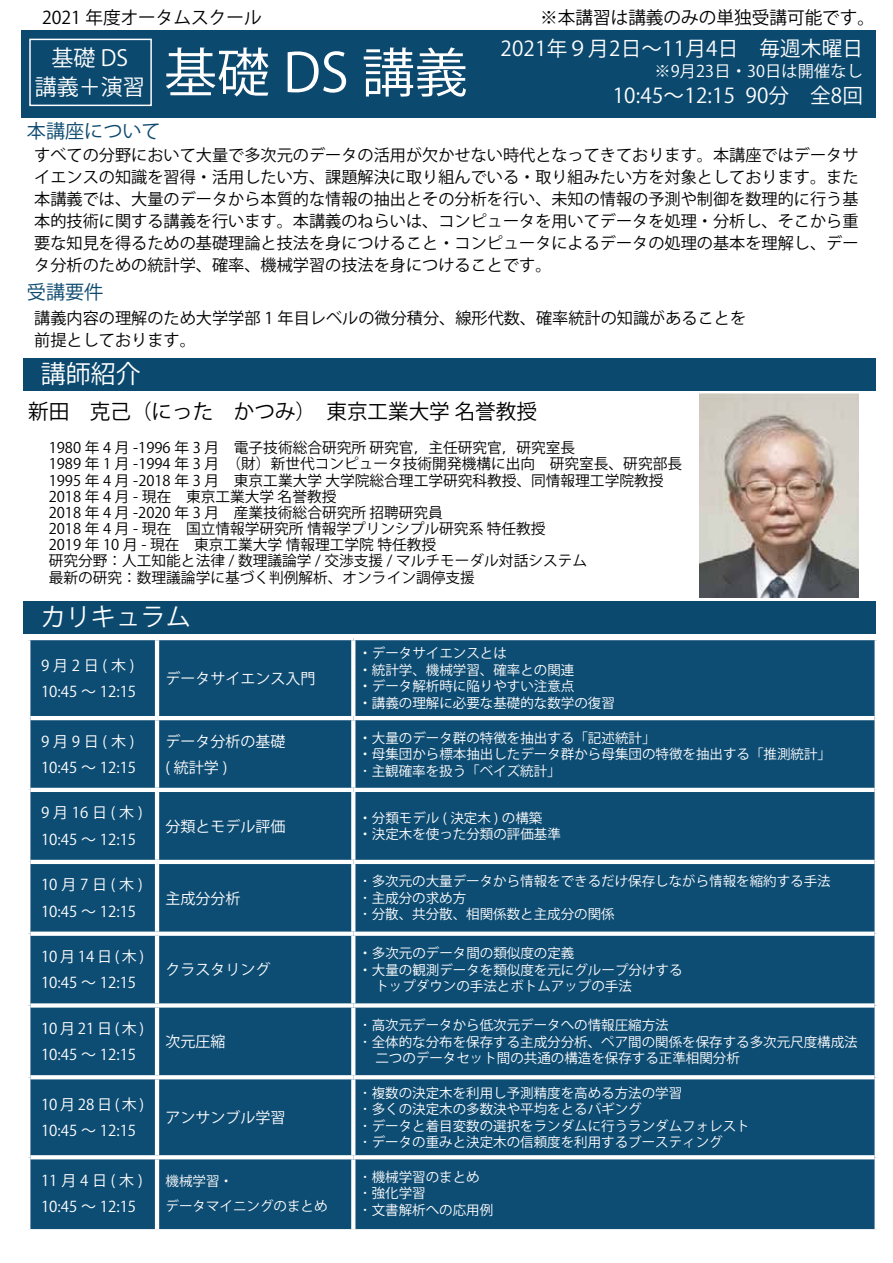
<style>
.page{position:relative;width:893px;height:1263px;background:#fff}
.page>*{position:absolute;margin:0;border:0;box-sizing:border-box;transform-origin:0 0}
.t1{font:52.95px "Koz Go Pr 6 N";color:#fff}
.t2{font:25.05px "Koz Go Pr 6 N";color:#fff}
.t3{font:22.05px/29.4px "Koz Go Pr 6 N";color:#fff;text-align:center}
.t4{font:20.55px "Koz Go Pr 6 N";letter-spacing:.01em;color:#fff}
.t5{font:20.55px "Koz Go Pr 6 N";color:#000}
.t6{font:19.05px "Koz Go Pr 6 N";color:#0c496f}
.t7{font:17.7px "Koz Go Pr 6 N";color:#000}
.t8{font:16.2px/22px "Koz Go Pr 6 N";color:#000;text-align:justify}
.t9{font:16.2px "Koz Go Pr 6 N";letter-spacing:.01em;color:#fff}
.t10{font:15px/26.2px "Koz Go Pr 6 N";color:#fff}
.t11{font:14.7px/16.2px "Koz Go Pr 6 N";color:#000}
.t12{font:13.5px/16.5px "Koz Go Pr 6 N";color:#fff}
</style>
<div class="page">
<div style="left:24px;top:358px;width:852px;height:33px;background:#0c496f"></div>
<div style="left:21px;top:30px;width:855px;height:87px;background:#0c496f"></div>
<div style="left:24px;top:601px;width:852px;height:32px;background:#0c496f"></div>
<div style="left:29px;top:39px;width:123px;height:67px;border:1px solid #fff"></div>
<img style="left:700px;top:394px;width:158px;height:203px">
<div style="left:30px;top:640px;width:844px;height:589px;background:#0d4c73"></div>
<hr style="left:155px;top:640px;width:4px;height:76px;background:#fff">
<svg style="left:351px;top:640px;width:4px;height:76px"></svg>
<hr style="left:155px;top:720px;width:4px;height:68px;background:#fff">
<svg style="left:351px;top:720px;width:4px;height:68px"></svg>
<hr style="left:155px;top:792px;width:4px;height:68px;background:#fff">
<svg style="left:351px;top:792px;width:4px;height:68px"></svg>
<hr style="left:155px;top:864px;width:4px;height:67px;background:#fff">
<svg style="left:351px;top:864px;width:4px;height:67px"></svg>
<hr style="left:155px;top:936px;width:4px;height:67px;background:#fff">
<svg style="left:351px;top:936px;width:4px;height:67px"></svg>
<hr style="left:155px;top:1007px;width:4px;height:68px;background:#fff">
<svg style="left:351px;top:1007px;width:4px;height:68px"></svg>
<hr style="left:155px;top:1079px;width:4px;height:76px;background:#fff">
<svg style="left:351px;top:1079px;width:4px;height:76px"></svg>
<hr style="left:155px;top:1159px;width:4px;height:70px;background:#fff">
<svg style="left:351px;top:1159px;width:4px;height:70px"></svg>
<hr style="left:30px;top:716px;width:127px;height:4px;background:#fff">
<hr style="left:157px;top:716px;width:196px;height:4px;background:#fff">
<hr style="left:353px;top:716px;width:521px;height:4px;background:#fff">
<hr style="left:30px;top:788px;width:127px;height:4px;background:#fff">
<hr style="left:157px;top:788px;width:196px;height:4px;background:#fff">
<hr style="left:353px;top:788px;width:521px;height:4px;background:#fff">
<hr style="left:30px;top:860px;width:127px;height:4px;background:#fff">
<hr style="left:157px;top:860px;width:196px;height:4px;background:#fff">
<hr style="left:353px;top:860px;width:521px;height:4px;background:#fff">
<div style="left:30px;top:931px;width:127px;height:5px;background:#fff"></div>
<div style="left:157px;top:931px;width:196px;height:5px;background:#fff"></div>
<div style="left:353px;top:931px;width:521px;height:5px;background:#fff"></div>
<svg style="left:30px;top:1003px;width:127px;height:4px"></svg>
<svg style="left:157px;top:1003px;width:196px;height:4px"></svg>
<svg style="left:353px;top:1003px;width:521px;height:4px"></svg>
<svg style="left:30px;top:1075px;width:127px;height:4px"></svg>
<svg style="left:157px;top:1075px;width:196px;height:4px"></svg>
<svg style="left:353px;top:1075px;width:521px;height:4px"></svg>
<svg style="left:30px;top:1155px;width:127px;height:4px"></svg>
<svg style="left:157px;top:1155px;width:196px;height:4px"></svg>
<svg style="left:353px;top:1155px;width:521px;height:4px"></svg>
<h3 class="t7" style="left:42px;top:8px;width:221px">2021 年度オータムスクール</h3>
<h1 class="t1" style="left:164px;top:43px;width:305px">基礎 DS 講義</h1>
<h3 class="t4" style="left:500px;top:37px;width:364px">2021年９月2日～11月4日　毎週木曜日</h3>
<h3 class="t7" style="left:540px;top:8px;width:336px">※本講習は講義のみの単独受講可能です。</h3>
<h3 class="t3" style="left:35px;top:43px;width:112px">基礎 DS<br>講義＋演習</h3>
<p class="t9" style="left:654px;top:62px;width:210px">※9月23日・30日は開催なし</p>
<h3 class="t4" style="left:613px;top:84px;width:252px">10:45～12:15 90分　全8回</h3>
<h3 class="t6" style="left:27px;top:121px;width:135px">本講座について</h3>
<p class="t8" style="left:34px;top:144px;width:826px">すべての分野において大量で多次元のデータの活用が欠かせない時代となってきております。本講座ではデータサイエンスの知識を習得・活用したい方、課題解決に取り組んでいる・取り組みたい方を対象としております。また本講義では、大量のデータから本質的な情報の抽出とその分析を行い、未知の情報の予測や制御を数理的に行う基本的技術に関する講義を行います。本講義のねらいは、コンピュータを用いてデータを処理・分析し、そこから重要な知見を得るための基礎理論と技法を身につけること・コンピュータによるデータの処理の基本を理解し、データ分析のための統計学、確率、機械学習の技法を身につけることです。</p>
<h3 class="t6" style="left:27px;top:281px;width:78px">受講要件</h3>
<p class="t8" style="left:34px;top:307px;width:713px">講義内容の理解のため大学学部 1 年目レベルの微分積分、線形代数、確率統計の知識があることを前提としております。</p>
<h2 class="t2" style="left:41px;top:360px;width:101px">講師紹介</h2>
<h3 class="t5" style="left:28px;top:400px;width:510px">新田　克己（にった　かつみ）　東京工業大学 名誉教授</h3>
<p class="t11" style="left:49px;top:440px;width:635px">1980 年 4 月 -1996 年 3 月　電子技術総合研究所 研究官，主任研究官，研究室長<br>1989 年 1 月 -1994 年 3 月　（財）新世代コンピュータ技術開発機構に出向　研究室長、研究部長1995 年 4 月 -2018 年 3 月　東京工業大学 大学院総合理工学研究科教授、同情報理工学院教授2018 年 4 月 - 現在　東京工業大学 名誉教授<br>2018 年 4 月 -2020 年 3 月　産業技術総合研究所 招聘研究員<br>2018 年 4 月 - 現在　国立情報学研究所 情報学プリンシプル研究系 特任教授<br>2019 年 10 月 - 現在　東京工業大学 情報理工学院 特任教授<br>研究分野：人工知能と法律 / 数理議論学 / 交渉支援 / マルチモーダル対話システム<br>最新の研究：数理議論学に基づく判例解析、オンライン調停支援</p>
<h2 class="t2" style="left:41px;top:602px;width:151px">カリキュラム</h2>
<p class="t10" style="left:41px;top:652px;width:97px">9月2日(木)<br>10:45 ～ 12:15</p>
<p class="t10" style="left:166px;top:665px;width:151px">データサイエンス入門</p>
<p class="t12" style="left:358px;top:645px;width:258px">・データサイエンスとは<br>・統計学、機械学習、確率との関連<br>・データ解析時に陥りやすい注意点<br>・講義の理解に必要な基礎的な数学の復習</p>
<p class="t10" style="left:41px;top:728px;width:97px">9月9日(木)<br>10:45 ～ 12:15</p>
<p class="t10" style="left:166px;top:728px;width:121px">データ分析の基礎( 統計学 )</p>
<p class="t12" style="left:358px;top:730px;width:474px">・大量のデータ群の特徴を抽出する「記述統計」<br>・母集団から標本抽出したデータ群から母集団の特徴を抽出する「推測統計」･ 主観確率を扱う「ベイズ統計」</p>
<p class="t10" style="left:41px;top:800px;width:103px">9月16日(木)<br>10:45 ～ 12:15</p>
<p class="t10" style="left:166px;top:813px;width:121px">分類とモデル評価</p>
<p class="t12" style="left:358px;top:810px;width:204px">・分類モデル ( 決定木 ) の構築<br>・決定木を使った分類の評価基準</p>
<p class="t10" style="left:41px;top:872px;width:103px">10月7日(木)<br>10:45 ～ 12:15</p>
<p class="t10" style="left:166px;top:885px;width:76px">主成分分析</p>
<p class="t12" style="left:362px;top:873px;width:470px">･ 多次元の大量データから情報をできるだけ保存しながら情報を縮約する手法･ 主成分の求め方<br>･ 分散、共分散、相関係数と主成分の関係</p>
<p class="t10" style="left:41px;top:944px;width:105px">10月14日(木)<br>10:45 ～ 12:15</p>
<p class="t10" style="left:166px;top:957px;width:106px">クラスタリング</p>
<p class="t12" style="left:358px;top:945px;width:325px">・多次元のデータ間の類似度の定義<br>・大量の観測データを類似度を元にグループ分けする　トップダウンの手法とボトムアップの手法</p>
<p class="t10" style="left:41px;top:1016px;width:105px">10月21日(木)<br>10:45 ～ 12:15</p>
<p class="t10" style="left:166px;top:1029px;width:61px">次元圧縮</p>
<p class="t12" style="left:362px;top:1017px;width:497px">･ 高次元データから低次元データへの情報圧縮方法<br>･ 全体的な分布を保存する主成分分析、ペア間の関係を保存する多次元尺度構成法　二つのデータセット間の共通の構造を保存する正準相関分析</p>
<p class="t10" style="left:41px;top:1091px;width:105px">10月28日(木)<br>10:45 ～ 12:15</p>
<p class="t10" style="left:166px;top:1105px;width:121px">アンサンブル学習</p>
<p class="t12" style="left:362px;top:1085px;width:389px">･ 複数の決定木を利用し予測精度を高める方法の学習<br>･ 多くの決定木の多数決や平均をとるバギング<br>･ データと着目変数の選択をランダムに行うランダムフォレスト･ データの重みと決定木の信頼度を利用するブースティング</p>
<p class="t10" style="left:41px;top:1167px;width:103px">11月4日(木)<br>10:45 ～ 12:15</p>
<p class="t12" style="left:166px;top:1168px;width:163px;line-height:25.5px">機械学習・<br>データマイニングのまとめ</p>
<p class="t12" style="left:362px;top:1169px;width:133px">･ 機械学習のまとめ<br>･ 強化学習<br>･ 文書解析への応用例</p>
</div>
